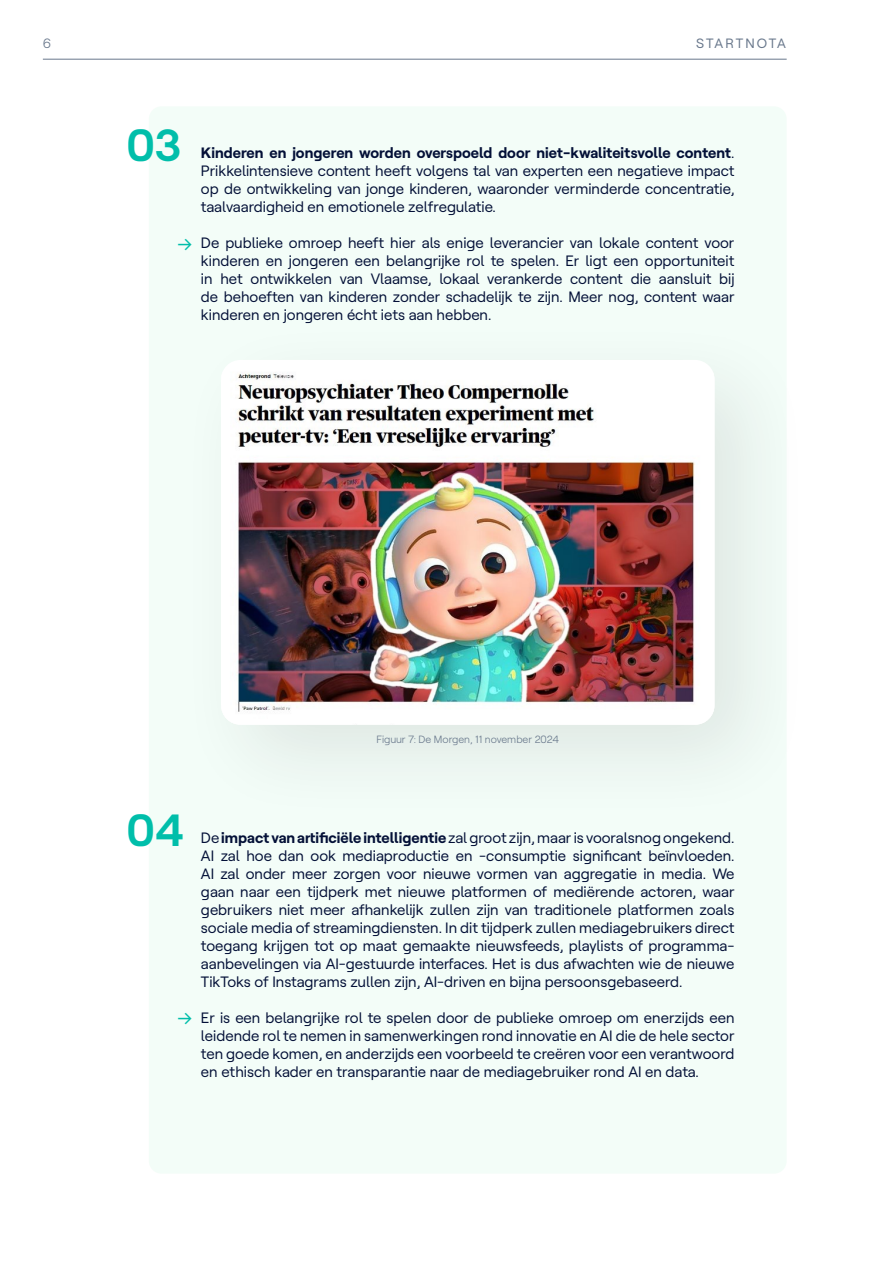
<style>
.page{position:relative;width:893px;height:1263px;background:#fff}
.page>*{position:absolute;margin:0;border:0;box-sizing:border-box;transform-origin:0 0}
.t1{font:600 45px "Roobert VRT";color:#00beaa}
.t2{font:21px "Roobert VRT";color:#00beaa}
.t3{font:15px/18px "Roobert VRT";color:#031037;text-align:justify}
.t4{font:13.5px "Roobert VRT";letter-spacing:.13em;color:#69788c}
.t5{font:300 13.5px "Roobert VRT";color:#69788c}
.t6{font:300 10.5px "Roobert VRT";color:#69788c}
.s1{font-weight:700}
</style>
<div class="page">
<hr style="left:43px;top:59px;width:744px;height:1px;background:#69788c">
<div style="left:149px;top:106px;width:638px;height:1068px;background:#f3fdf8;border-radius:13px"></div>
<div style="left:175px;top:314px;width:640px;height:511px;background:#231f20;opacity:.1"></div>
<div style="left:221px;top:360px;width:493px;height:365px;background:#fff;border-radius:19px"></div>
<img style="left:221px;top:372px;width:493px;height:353px">
<p class="t5" style="left:43px;top:33px;width:10px">6</p>
<p class="t4" style="left:696px;top:33px;width:91px">STARTNOTA</p>
<p class="t1" style="left:126px;top:111px;width:56px">03</p>
<p class="t2" style="left:177px;top:227px;width:16px">→</p>
<p class="t3" style="left:201px;top:143px;width:535px"><span class="s1">Kinderen en jongeren worden overspoeld door niet-kwaliteitsvolle content</span>.<br>Prikkelintensieve content heeft volgens tal van experten een negatieve impact op de ontwikkeling van jonge kinderen, waaronder verminderde concentratie, taalvaardigheid en emotionele zelfregulatie.</p>
<p class="t3" style="left:201px;top:233px;width:535px">De publieke omroep heeft hier als enige leverancier van lokale content voor kinderen en jongeren een belangrijke rol te spelen. Er ligt een opportuniteit in het ontwikkelen van Vlaamse, lokaal verankerde content die aansluit bij de behoeften van kinderen zonder schadelijk te zijn. Meer nog, content waar kinderen en jongeren écht iets aan hebben.</p>
<p class="t6" style="left:376px;top:732px;width:184px">Figuur 7: De Morgen, 11 november 2024</p>
<p class="t1" style="left:126px;top:796px;width:59px">04</p>
<p class="t2" style="left:177px;top:1001px;width:16px">→</p>
<p class="t3" style="left:201px;top:828px;width:535px">De <span class="s1">impact van artificiële intelligentie</span> zal groot zijn, maar is vooralsnog ongekend.<br>AI zal hoe dan ook mediaproductie en -consumptie significant beïnvloeden.<br>AI zal onder meer zorgen voor nieuwe vormen van aggregatie in media. We gaan naar een tijdperk met nieuwe platformen of mediërende actoren, waar gebruikers niet meer afhankelijk zullen zijn van traditionele platformen zoals sociale media of streamingdiensten. In dit tijdperk zullen mediagebruikers direct toegang krijgen tot op maat gemaakte nieuwsfeeds, playlists of programma&shy;aanbevelingen via AI-gestuurde interfaces. Het is dus afwachten wie de nieuwe TikToks of Instagrams zullen zijn, AI-driven en bijna persoonsgebaseerd.</p>
<p class="t3" style="left:201px;top:1008px;width:535px">Er is een belangrijke rol te spelen door de publieke omroep om enerzijds een leidende rol te nemen in samenwerkingen rond innovatie en AI die de hele sector ten goede komen, en anderzijds een voorbeeld te creëren voor een verantwoord en ethisch kader en transparantie naar de mediagebruiker rond AI en data.</p>
</div>
